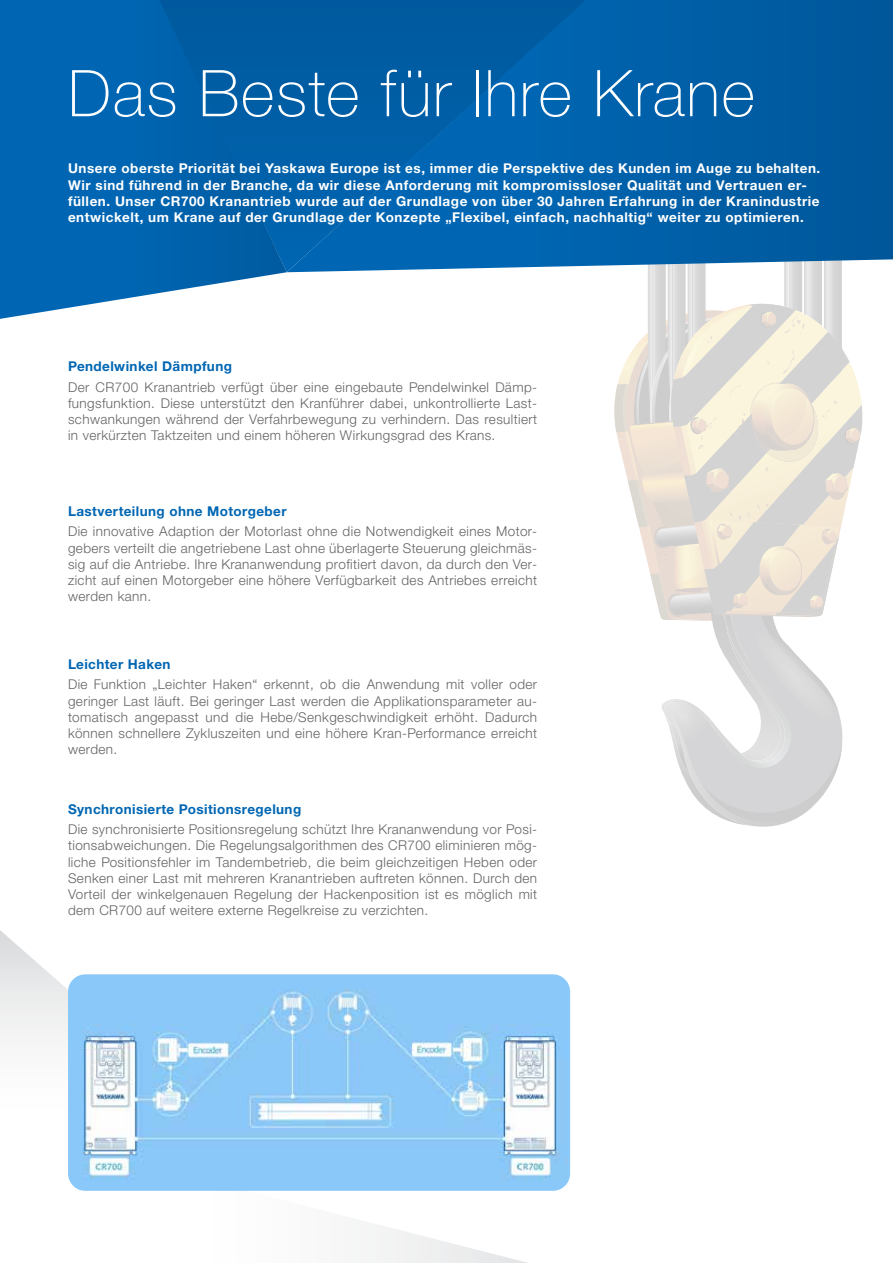
<style>
.page{position:relative;width:893px;height:1263px;background:#fff}
.page>*{position:absolute;margin:0;border:0;box-sizing:border-box;transform-origin:0 0}
.t1{font:100 64.5px "Helvetica Neue LTW1 G";letter-spacing:.025em;color:#fff}
.t2{font:300 13.5px/16.2px "Helvetica Neue LTW1 G";letter-spacing:.03em;color:#636466;text-align:justify}
.t3{font:700 13.5px/16.2px "Helvetica Neue LTW1 G";letter-spacing:.04em;color:#fff}
.t4{font:700 13.5px "Helvetica Neue LTW1 G";letter-spacing:.03em;color:#0066b3}
</style>
<div class="page">
<svg style="left:0;top:930px;width:68px;height:109px"></svg>
<svg style="left:367px;top:1222px;width:160px;height:41px"></svg>
<svg style="left:614px;top:272px;width:246px;height:555px"></svg>
<svg style="left:0;top:0;width:287px;height:319px;background:#126eb3"></svg>
<svg style="left:287px;top:0;width:606px;height:272px;background:#0562a8"></svg>
<img style="left:68px;top:974px;width:502px;height:217px">
<h1 class="t1" style="left:68px;top:55px;width:688px">Das Beste für Ihre Krane</h1>
<p class="t3" style="left:68px;top:160px;width:754px">Unsere oberste Priorität bei Yaskawa Europe ist es, immer die Perspektive des Kunden im Auge zu behalten.<br>Wir sind führend in der Branche, da wir diese Anforderung mit kompromissloser Qualität und Vertrauen er&shy;füllen. Unser CR700 Kranantrieb wurde auf der Grundlage von über 30 Jahren Erfahrung in der Kranindustrie entwickelt, um Krane auf der Grundlage der Konzepte „Flexibel, einfach, nachhaltig“ weiter zu optimieren.</p>
<p class="t4" style="left:68px;top:358px;width:165px">Pendelwinkel Dämpfung</p>
<p class="t2" style="left:68px;top:379px;width:471px">Der CR700 Kranantrieb verfügt über eine eingebaute Pendelwinkel Dämp&shy;fungsfunktion. Diese unterstützt den Kranführer dabei, unkontrollierte Last&shy;schwankungen während der Verfahrbewegung zu verhindern. Das resultiert in verkürzten Taktzeiten und einem höheren Wirkungsgrad des Krans.</p>
<p class="t4" style="left:68px;top:503px;width:220px">Lastverteilung ohne Motorgeber</p>
<p class="t2" style="left:68px;top:523px;width:471px">Die innovative Adaption der Motorlast ohne die Notwendigkeit eines Motor&shy;gebers verteilt die angetriebene Last ohne überlagerte Steuerung gleichmäs&shy;sig auf die Antriebe. Ihre Krananwendung profitiert davon, da durch den Ver&shy;zicht auf einen Motorgeber eine höhere Verfügbarkeit des Antriebes erreicht werden kann.</p>
<p class="t4" style="left:68px;top:656px;width:104px">Leichter Haken</p>
<p class="t2" style="left:68px;top:676px;width:471px">Die Funktion „Leichter Haken“ erkennt, ob die Anwendung mit voller oder geringer Last läuft. Bei geringer Last werden die Applikationsparameter au&shy;tomatisch angepasst und die Hebe/Senkgeschwindigkeit erhöht. Dadurch können schnellere Zykluszeiten und eine höhere Kran-Performance erreicht werden.</p>
<p class="t4" style="left:68px;top:800px;width:235px">Synchronisierte Positionsregelung</p>
<p class="t2" style="left:68px;top:821px;width:471px">Die synchronisierte Positionsregelung schützt Ihre Krananwendung vor Posi&shy;tionsabweichungen. Die Regelungsalgorithmen des CR700 eliminieren mög&shy;liche Positionsfehler im Tandembetrieb, die beim gleichzeitigen Heben oder Senken einer Last mit mehreren Kranantrieben auftreten können. Durch den Vorteil der winkelgenauen Regelung der Hackenposition ist es möglich mit dem CR700 auf weitere externe Regelkreise zu verzichten.</p>
</div>
